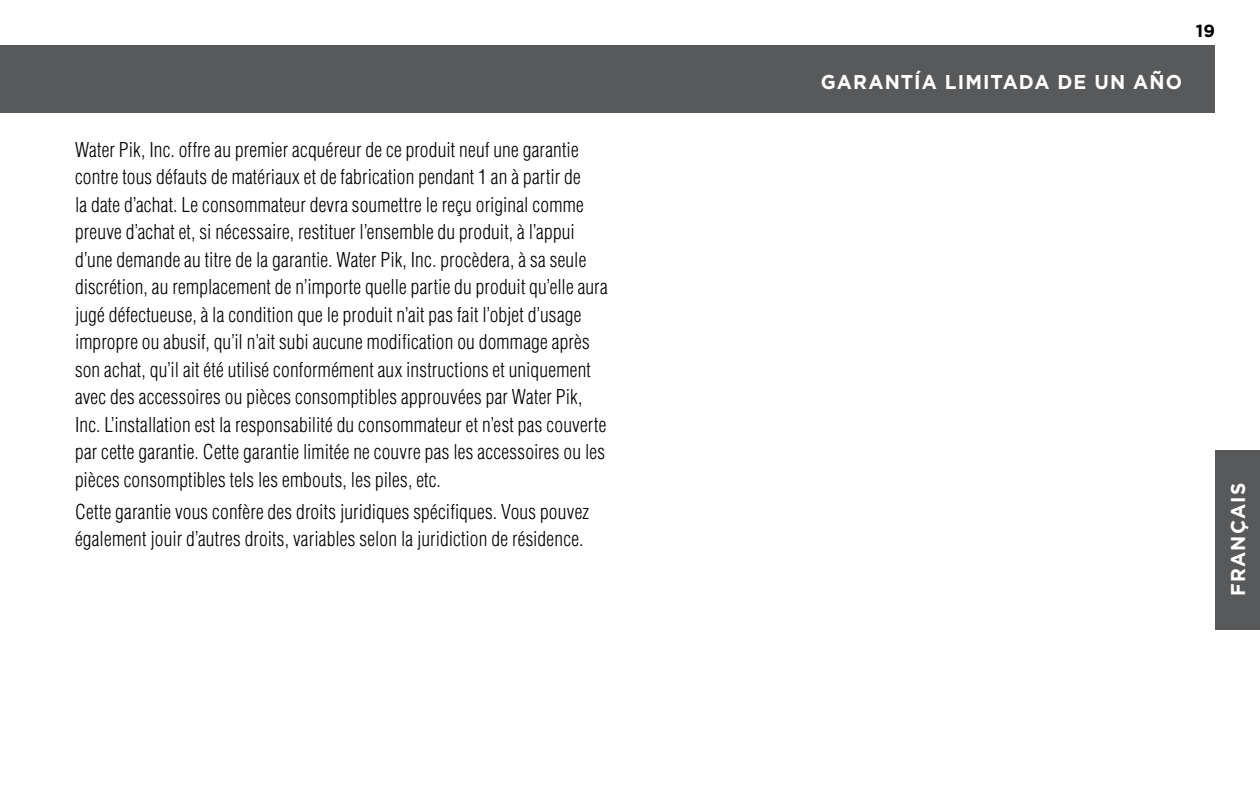
<style>
.page{position:relative;width:1260px;height:810px;background:#fff}
.page>*{position:absolute;margin:0;border:0;box-sizing:border-box;transform-origin:0 0}
.t1{font:300 condensed 20px/27.5px "Helvetica";letter-spacing:.01em;color:#000}
.t2{font:700 20px "Gotham";letter-spacing:.06em;color:#fff;scale:.96 1}
.t3{font:700 17.5px "Gotham";color:#000}
</style>
<div class="page">
<div style="left:1215px;top:450px;width:45px;height:180px;background:#58595b"></div>
<div style="left:0;top:45px;width:1215px;height:67px;background:#58595b"></div>
<p class="t1" style="left:75px;top:136px;width:534px">Water Pik, Inc. offre au premier acquéreur de ce produit neuf une garantie contre tous défauts de matériaux et de fabrication pendant 1 an à partir de<br>la date d’achat. Le consommateur devra soumettre le reçu original comme preuve d’achat et, si nécessaire, restituer l’ensemble du produit, à l’appui d’une demande au titre de la garantie. Water Pik, Inc. procèdera, à sa seule discrétion, au remplacement de n’importe quelle partie du produit qu’elle aura jugé défectueuse, à la condition que le produit n’ait pas fait l’objet d’usage impropre ou abusif, qu’il n’ait subi aucune modification ou dommage après son achat, qu’il ait été utilisé conformément aux instructions et uniquement avec des accessoires ou pièces consomptibles approuvées par Water Pik, Inc. L’installation est la responsabilité du consommateur et n’est pas couverte par cette garantie. Cette garantie limitée ne couvre pas les accessoires ou les pièces consomptibles tels les embouts, les piles, etc.</p>
<p class="t1" style="left:75px;top:498px;width:516px">Cette garantie vous confère des droits juridiques spécifiques. Vous pouvez également jouir d’autres droits, variables selon la juridiction de résidence.</p>
<p class="t2" style="left:821px;top:70px;width:378px">GARANTÍA LIMITADA DE UN AÑO</p>
<p class="t3" style="left:1196px;top:21px;width:21px">19</p>
<p class="t2" style="left:1226px;top:596px;width:119px;rotate:-90deg">FRANÇAIS</p>
</div>
